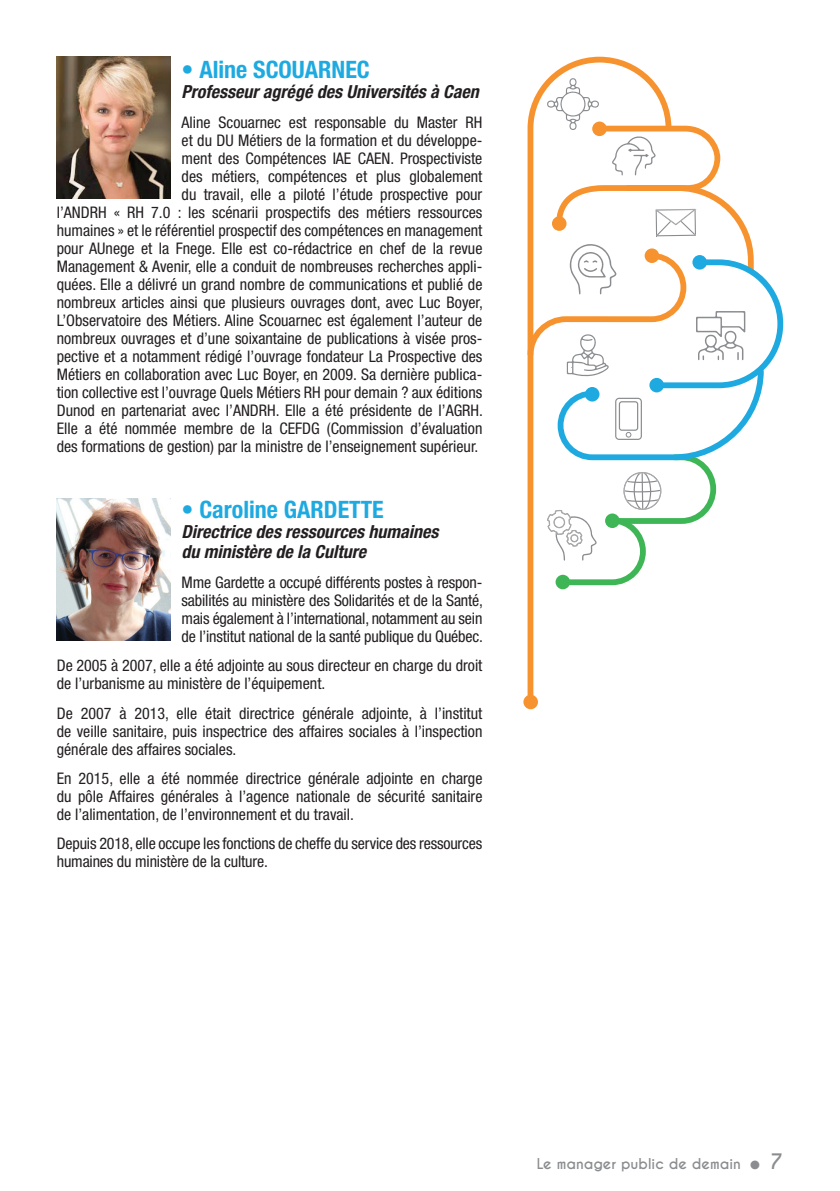
<style>
.page{position:relative;width:840px;height:1191px;background:#fff}
.page>*{position:absolute;margin:0;border:0;box-sizing:border-box;transform-origin:0 0}
.t1{font:700 44px "Caviar Dreams";color:#8a8c8f}
.t2{font:700 condensed 24px "Helvetica Neue";color:#1eaae0}
.t3{font:italic 700 condensed 18px/20px "Helvetica Neue";color:#231f20}
.t4{font:condensed 16px/18px "Helvetica Neue";color:#231f20;text-align:justify}
.t5{font:700 14px "Caviar Dreams";color:#8a8c8f}
</style>
<div class="page">
<img style="left:57px;top:57px;width:113px;height:141px">
<img style="left:57px;top:498px;width:113px;height:142px">
<svg style="left:524px;top:56px;width:126px;height:652px"></svg>
<div style="left:523px;top:694px;width:14px;height:15px;background:#f7932e;border-radius:50%"></div>
<svg style="left:524px;top:77px;width:260px;height:511px"></svg>
<h2 class="t2" style="left:181px;top:55px;width:189px">• Aline SCOUARNEC</h2>
<p class="t3" style="left:181px;top:82px;width:298px">Professeur agrégé des Universités à Caen</p>
<p class="t4" style="left:57px;top:113px;width:427px;text-align:right">Aline Scouarnec est responsable du Master RH<br>et du DU Métiers de la formation et du développe-<br>ment des Compétences IAE CAEN. Prospectiviste<br>des métiers, compétences et plus globalement<br>du travail, elle a piloté l’étude prospective pour<br>l’ANDRH « RH 7.0 : les scénarii prospectifs des métiers ressources humaines » et le référentiel prospectif des compétences en management pour AUnege et la Fnege. Elle est co-rédactrice en chef de la revue Management &amp; Avenir, elle a conduit de nombreuses recherches appli&shy;quées. Elle a délivré un grand nombre de communications et publié de nombreux articles ainsi que plusieurs ouvrages dont, avec Luc Boyer, L’Observatoire des Métiers. Aline Scouarnec est également l’auteur de nombreux ouvrages et d’une soixantaine de publications à visée pros&shy;pective et a notamment rédigé l’ouvrage fondateur La Prospective des Métiers en collaboration avec Luc Boyer, en 2009. Sa dernière publica&shy;tion collective est l’ouvrage Quels Métiers RH pour demain ? aux éditions Dunod en partenariat avec l’ANDRH. Elle a été présidente de l’AGRH.<br>Elle a été nommée membre de la CEFDG (Commission d’évaluation des formations de gestion) par la ministre de l’enseignement supérieur.</p>
<h2 class="t2" style="left:181px;top:495px;width:204px">• Caroline GARDETTE</h2>
<p class="t3" style="left:181px;top:522px;width:258px">Directrice des ressources humaines du ministère de la Culture</p>
<p class="t4" style="left:181px;top:573px;width:303px">Mme Gardette a occupé différents postes à respon&shy;sabilités au ministère des Solidarités et de la Santé, mais également à l’international, notamment au sein de l’institut national de la santé publique du Québec.</p>
<p class="t4" style="left:57px;top:656px;width:427px">De 2005 à 2007, elle a été adjointe au sous directeur en charge du droit de l’urbanisme au ministère de l’équipement.</p>
<p class="t4" style="left:57px;top:703px;width:427px">De 2007 à 2013, elle était directrice générale adjointe, à l’institut de veille sanitaire, puis inspectrice des affaires sociales à l’inspection générale des affaires sociales.</p>
<p class="t4" style="left:57px;top:769px;width:427px">En 2015, elle a été nommée directrice générale adjointe en charge du pôle Affaires générales à l’agence nationale de sécurité sanitaire de l’alimentation, de l’environnement et du travail.</p>
<p class="t4" style="left:57px;top:834px;width:427px">Depuis 2018, elle occupe les fonctions de cheffe du service des ressources humaines du ministère de la culture.</p>
<p class="t5" style="left:536px;top:1155px;width:205px">Le manager public de demain</p>
<h1 class="t1" style="left:745px;top:1137px;width:39px">• <sup>7</sup></h1>
</div>
